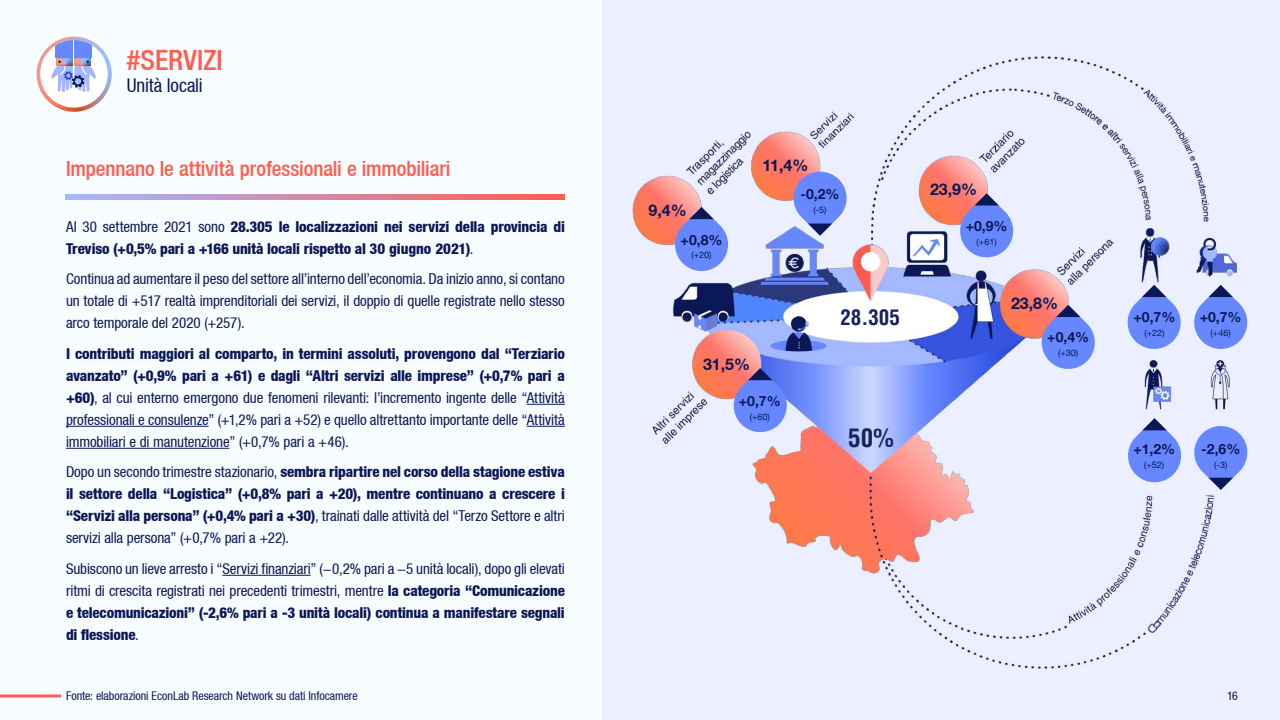
<style>
.page{position:relative;width:1280px;height:720px;background:#f7fdff}
.page>*{position:absolute;margin:0;border:0;box-sizing:border-box;transform-origin:0 0}
.t1{font:500 condensed 28px "Helvetica Neue LT";color:#ff5c4f}
.t2{font:700 condensed 25px "Helvetica LT Std";color:#17235f}
.t3{font:500 condensed 21px "Helvetica Neue LT";letter-spacing:-.005em;color:#ff5c4f}
.t4{font:700 condensed 21px "Helvetica LT Std";color:#17235f}
.t5{font:condensed 19px "Helvetica Neue LT";letter-spacing:-.005em;color:#0b1857}
.t6{font:700 16px "Helvetica Neue CE";color:#0b1857}
.t7{font:condensed 15px/22px "Helvetica Neue LT";letter-spacing:-.005em;color:#0b1857;text-align:justify}
.t8{font:800 condensed 15px/22px "Helvetica Neue LT";letter-spacing:-.01em;color:#0b1857}
.t9{font:700 14px "Helvetica Neue LT";color:#0b1857}
.t10{font:condensed 12px "Helvetica Neue LT";letter-spacing:-.005em;color:#0b1857}
.t11{font:9px "Helvetica Neue LT";color:#0b1857}
.s1{font-weight:400}
.s2{font-weight:800}
</style>
<div class="page">
<div style="left:602px;top:0;width:678px;height:720px;background:#ebefff"></div>
<img style="left:632px;top:56px;width:605px;height:613px">
<svg style="left:37px;top:37px;width:75px;height:75px"></svg>
<div style="left:40px;top:40px;width:68px;height:68px;background:#fff;border-radius:50%"></div>
<svg style="left:56px;top:58px;width:17px;height:3px"></svg>
<div style="left:56px;top:40px;width:17px;height:18px;background:#6687ff"></div>
<svg style="left:74px;top:58px;width:17px;height:3px"></svg>
<div style="left:74px;top:40px;width:18px;height:18px;background:#6687ff"></div>
<svg style="left:51px;top:61px;width:45px;height:31px"></svg>
<svg style="left:66px;top:195px;width:499px;height:5px;background:#d189a6"></svg>
<svg style="left:0;top:694px;width:61px;height:4px"></svg>
<svg style="left:1125px;top:418px;width:59px;height:67px"></svg>
<svg style="left:1192px;top:423px;width:56px;height:67px"></svg>
<svg style="left:1125px;top:285px;width:58px;height:67px"></svg>
<svg style="left:1192px;top:285px;width:56px;height:67px"></svg>
<svg style="left:958px;top:193px;width:58px;height:67px"></svg>
<svg style="left:791px;top:169px;width:58px;height:67px"></svg>
<svg style="left:672px;top:207px;width:59px;height:67px"></svg>
<svg style="left:731px;top:368px;width:58px;height:67px"></svg>
<svg style="left:1039px;top:305px;width:58px;height:67px"></svg>
<hr style="left:527px;top:404px;width:38px;height:1px;background:#0b1857">
<hr style="left:66px;top:426px;width:143px;height:1px;background:#0b1857">
<hr style="left:527px;top:426px;width:38px;height:1px;background:#0b1857">
<hr style="left:66px;top:448px;width:163px;height:1px;background:#0b1857">
<hr style="left:222px;top:575px;width:89px;height:1px;background:#0b1857">
<h1 class="t1" style="left:127px;top:43px;width:98px">#SERVIZI</h1>
<p class="t5" style="left:127px;top:75px;width:78px">Unità locali</p>
<h3 class="t3" style="left:66px;top:156px;width:386px">Impennano le attività professionali e immobiliari</h3>
<p class="t6" style="left:763px;top:156px;width:47px">11,4%</p>
<p class="t6" style="left:648px;top:200px;width:40px">9,4%</p>
<p class="t9" style="left:800px;top:185px;width:41px">-0,2%</p>
<p class="t11" style="left:813px;top:204px;width:15px">(-5)</p>
<p class="t6" style="left:930px;top:180px;width:49px">23,9%</p>
<p class="t8" style="left:66px;top:215px;width:500px"><span class="s1">Al 30 settembre 2021 sono</span> 28.305 le localizzazioni nei servizi della provincia di<br>Treviso (+0,5% pari a +166 unità locali rispetto al 30 giugno 2021)<span class="s1">.</span></p>
<p class="t7" style="left:66px;top:268px;width:500px">Continua ad aumentare il peso del settore all’interno dell’economia. Da inizio anno, si contano un totale di +517 realtà imprenditoriali dei servizi, il doppio di quelle registrate nello stesso arco temporale del 2020 (+257).</p>
<p class="t7" style="left:66px;top:342px;width:500px"><span class="s2">I contributi maggiori al comparto, in termini assoluti, provengono dal “Terziario avanzato” (+0,9% pari a +61) e dagli “Altri servizi alle imprese” (+0,7% pari a +60)</span>, al cui enterno emergono due fenomeni rilevanti: l’incremento ingente delle “Attività professionali e consulenze” (+1,2% pari a +52) e quello altrettanto importante delle “Attività immobiliari e di manutenzione” (+0,7% pari a +46).</p>
<p class="t8" style="left:66px;top:461px;width:500px;text-align:justify"><span class="s1">Dopo un secondo trimestre stazionario,</span> sembra ripartire nel corso della stagione estiva il settore della “Logistica” (+0,8% pari a +20), mentre continuano a crescere i “Servizi alla persona” (+0,4% pari a +30)<span class="s1">, trainati dalle attività del “Terzo Settore e altri servizi alla persona” (+0,7% pari a +22).</span></p>
<p class="t7" style="left:66px;top:557px;width:500px">Subiscono un lieve arresto i “Servizi finanziari” (-0,2% pari a -5 unità locali), dopo gli elevati ritmi di crescita registrati nei precedenti trimestri, mentre <span class="s2">la categoria “Comunicazione e telecomunicazioni” (-2,6% pari a -3 unità locali) continua a manifestare segnali di flessione</span>.</p>
<p class="t9" style="left:681px;top:231px;width:43px">+0,8%</p>
<p class="t11" style="left:692px;top:250px;width:22px">(+20)</p>
<p class="t6" style="left:703px;top:355px;width:49px">31,5%</p>
<p class="t9" style="left:739px;top:393px;width:43px">+0,7%</p>
<p class="t11" style="left:750px;top:411px;width:22px">(+60)</p>
<h3 class="t4" style="left:840px;top:304px;width:61px">28.305</h3>
<h2 class="t2" style="left:848px;top:423px;width:47px">50%</h2>
<p class="t9" style="left:966px;top:217px;width:43px">+0,9%</p>
<p class="t11" style="left:977px;top:236px;width:22px">(+61)</p>
<p class="t6" style="left:1011px;top:293px;width:49px">23,8%</p>
<p class="t9" style="left:1047px;top:329px;width:43px">+0,4%</p>
<p class="t11" style="left:1058px;top:347px;width:22px">(+30)</p>
<p class="t9" style="left:1134px;top:309px;width:43px">+0,7%</p>
<p class="t11" style="left:1144px;top:327px;width:22px">(+22)</p>
<p class="t9" style="left:1200px;top:309px;width:43px">+0,7%</p>
<p class="t11" style="left:1211px;top:327px;width:22px">(+46)</p>
<p class="t9" style="left:1133px;top:440px;width:43px">+1,2%</p>
<p class="t11" style="left:1144px;top:459px;width:22px">(+52)</p>
<p class="t9" style="left:1201px;top:440px;width:41px">-2,6%</p>
<p class="t11" style="left:1214px;top:459px;width:15px">(-3)</p>
<p class="t10" style="left:66px;top:689px;width:293px">Fonte: elaborazioni EconLab Research Network su dati Infocamere</p>
<p class="t10" style="left:1227px;top:689px;width:12px">16</p>
</div>
